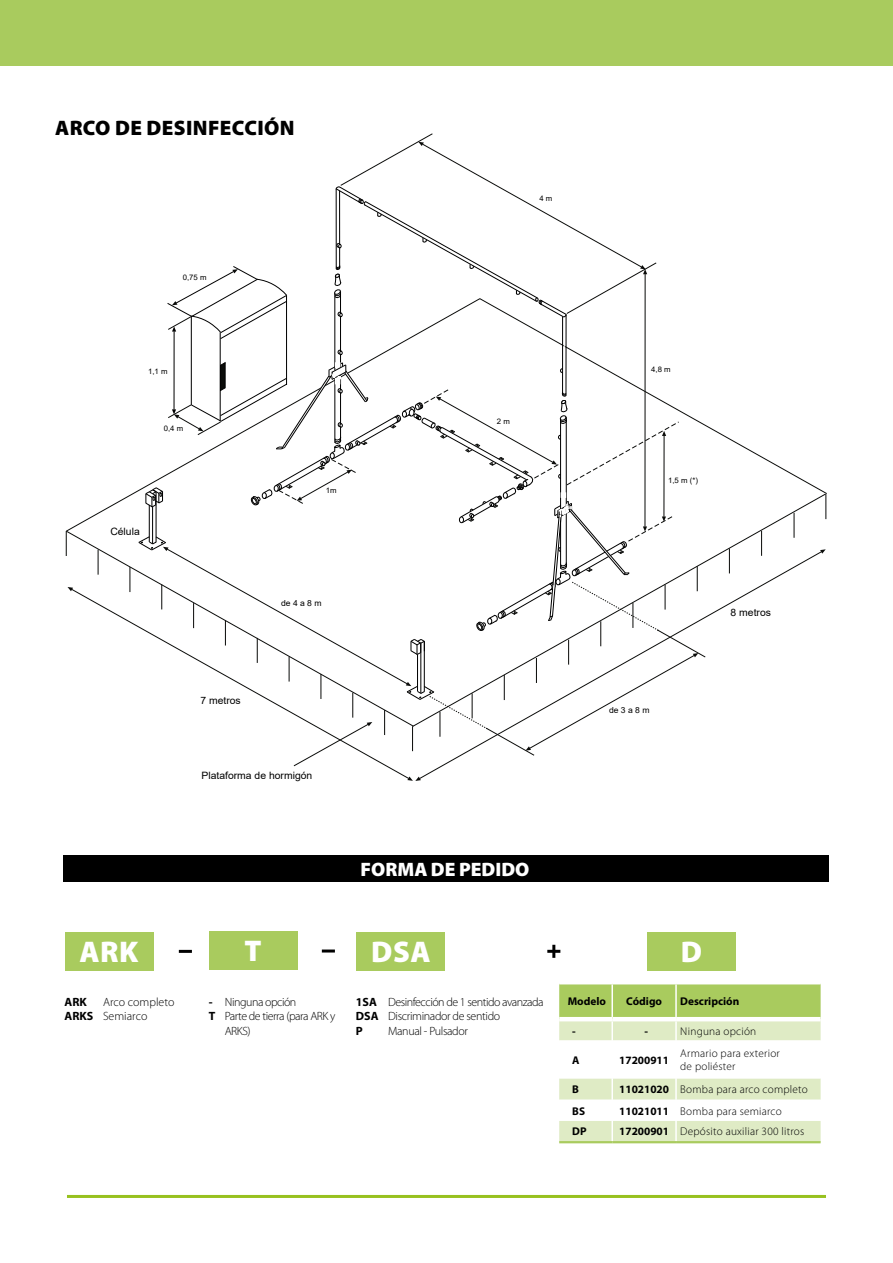
<style>
.page{position:relative;width:893px;height:1263px;background:#fff}
.page>*{position:absolute;margin:0;border:0;box-sizing:border-box;transform-origin:0 0}
.t1{font:900 30px "Myriad Pro";letter-spacing:.02em;color:#fff}
.t2{font:900 21px "Myriad Pro";letter-spacing:.02em;color:#000}
.t3{font:900 19.5px "Myriad Pro";color:#fff}
.t4{font:300 12px/14.4px "Myriad Pro";letter-spacing:-.035em;color:#000}
.t5{font:300 12px/14.4px "Myriad Pro";color:#000}
.t6{font:700 12px/14.4px "Myriad Pro";color:#000}
.t7{font:300 11.25px/13.5px "Myriad Pro";letter-spacing:.02em;color:#000}
.t8{font:700 11.25px "Myriad Pro";color:#000}
.t9{font:10.05px "Arial";color:#000}
.t10{font:8.4px "Arial";color:#000}
.t11{font:7.65px "Arial";color:#000}
.s1{font-weight:700}
</style>
<div class="page">
<div style="left:64px;top:855px;width:765px;height:27px;background:#000"></div>
<svg style="left:706px;top:425px;width:121px;height:69px"></svg>
<svg style="left:826px;top:494px;width:1px;height:25px"></svg>
<svg style="left:706px;top:493px;width:120px;height:58px"></svg>
<svg style="left:407px;top:776px;width:14px;height:5px"></svg>
<svg style="left:820px;top:549px;width:6px;height:5px"></svg>
<svg style="left:419px;top:551px;width:403px;height:228px"></svg>
<svg style="left:65px;top:133px;width:641px;height:634px"></svg>
<div style="left:65px;top:932px;width:88px;height:38px;background:#a9cb5e"></div>
<div style="left:209px;top:932px;width:88px;height:38px;background:#a9cb5e"></div>
<div style="left:357px;top:932px;width:88px;height:38px;background:#a9cb5e"></div>
<div style="left:647px;top:932px;width:89px;height:38px;background:#a9cb5e"></div>
<svg style="left:179px;top:950px;width:13px;height:3px"></svg>
<svg style="left:322px;top:949px;width:13px;height:3px"></svg>
<svg style="left:547px;top:945px;width:13px;height:13px"></svg>
<svg style="left:559px;top:984px;width:262px;height:157px"></svg>
<hr style="left:611px;top:1040px;width:2px;height:38px;background:#fff">
<hr style="left:675px;top:1040px;width:2px;height:38px;background:#fff">
<hr style="left:611px;top:1078px;width:2px;height:22px;background:#fff">
<hr style="left:675px;top:1078px;width:2px;height:22px;background:#fff">
<hr style="left:611px;top:1100px;width:2px;height:21px;background:#fff">
<hr style="left:675px;top:1100px;width:2px;height:21px;background:#fff">
<hr style="left:611px;top:1121px;width:2px;height:20px;background:#fff">
<hr style="left:675px;top:1121px;width:2px;height:20px;background:#fff">
<hr style="left:559px;top:1017px;width:53px;height:4px;background:#fff">
<hr style="left:612px;top:1017px;width:64px;height:4px;background:#fff">
<hr style="left:676px;top:1017px;width:145px;height:4px;background:#fff">
<hr style="left:559px;top:1141px;width:53px;height:2px;background:#a9cb5e">
<hr style="left:612px;top:1141px;width:64px;height:2px;background:#a9cb5e">
<hr style="left:676px;top:1141px;width:145px;height:2px;background:#a9cb5e">
<div style="left:0;top:0;width:893px;height:65px;background:#a9cb5e"></div>
<hr style="left:67px;top:1195px;width:759px;height:3px;background:#97c11f">
<h2 class="t2" style="left:55px;top:114px;width:241px">ARCO DE DESINFECCIÓN</h2>
<p class="t11" style="left:183px;top:272px;width:25px">0,75 m</p>
<p class="t11" style="left:148px;top:366px;width:21px">1,1 m</p>
<p class="t11" style="left:164px;top:423px;width:21px">0,4 m</p>
<p class="t9" style="left:110px;top:524px;width:31px">Célula</p>
<p class="t11" style="left:326px;top:485px;width:12px">1m</p>
<p class="t10" style="left:281px;top:597px;width:42px">de 4 a 8 m</p>
<p class="t11" style="left:539px;top:193px;width:14px">4 m</p>
<p class="t11" style="left:497px;top:416px;width:14px">2 m</p>
<p class="t9" style="left:200px;top:693px;width:42px">7 metros</p>
<p class="t9" style="left:202px;top:768px;width:112px">Plataforma de hormigón</p>
<h3 class="t3" style="left:361px;top:856px;width:170px">FORMA DE PEDIDO</h3>
<p class="t11" style="left:651px;top:364px;width:21px">4,8 m</p>
<p class="t11" style="left:668px;top:475px;width:31px">1,5 m (*)</p>
<p class="t10" style="left:609px;top:704px;width:42px">de 3 a 8 m</p>
<p class="t9" style="left:731px;top:605px;width:42px">8 metros</p>
<h1 class="t1" style="left:79px;top:931px;width:61px">ARK</h1>
<h1 class="t1" style="left:244px;top:931px;width:19px">T</h1>
<h1 class="t1" style="left:371px;top:931px;width:61px">DSA</h1>
<h1 class="t1" style="left:681px;top:931px;width:23px">D</h1>
<p class="t5" style="left:103px;top:994px;width:73px">Arco completo<br>Semiarco</p>
<p class="t6" style="left:356px;top:995px;width:24px">1SA<br>DSA<br>P</p>
<p class="t8" style="left:568px;top:995px;width:40px">Modelo</p>
<p class="t8" style="left:626px;top:995px;width:37px">Código</p>
<p class="t8" style="left:680px;top:995px;width:61px">Descripción</p>
<p class="t8" style="left:572px;top:1025px;width:5px">-</p>
<p class="t8" style="left:645px;top:1025px;width:5px">-</p>
<p class="t7" style="left:680px;top:1024px;width:77px">Ninguna opción</p>
<p class="t8" style="left:572px;top:1053px;width:9px">A</p>
<p class="t8" style="left:619px;top:1053px;width:51px">17200911</p>
<p class="t7" style="left:680px;top:1046px;width:101px">Armario para exterior de poliéster</p>
<p class="t8" style="left:572px;top:1083px;width:8px">B</p>
<p class="t7" style="left:619px;top:1083px;width:190px"><span class="s1">11021020</span> Bomba para arco completo</p>
<p class="t8" style="left:572px;top:1104px;width:14px">BS</p>
<p class="t7" style="left:619px;top:1104px;width:164px"><span class="s1">11021011</span> Bomba para semiarco</p>
<p class="t8" style="left:572px;top:1125px;width:16px">DP</p>
<p class="t7" style="left:619px;top:1125px;width:187px"><span class="s1">17200901</span> Depósito auxiliar 300 litros</p>
<p class="t6" style="left:209px;top:995px;width:8px">-<br>T</p>
<p class="t4" style="left:388px;top:994px;width:157px">Desinfección de 1 sentido avanzada<br>Discriminador de sentido<br>Manual - Pulsador</p>
<p class="t6" style="left:64px;top:995px;width:30px">ARK<br>ARKS</p>
<p class="t4" style="left:225px;top:994px;width:112px">Ninguna opción<br>Parte de tierra (para ARK y<br>ARKS)</p>
</div>
